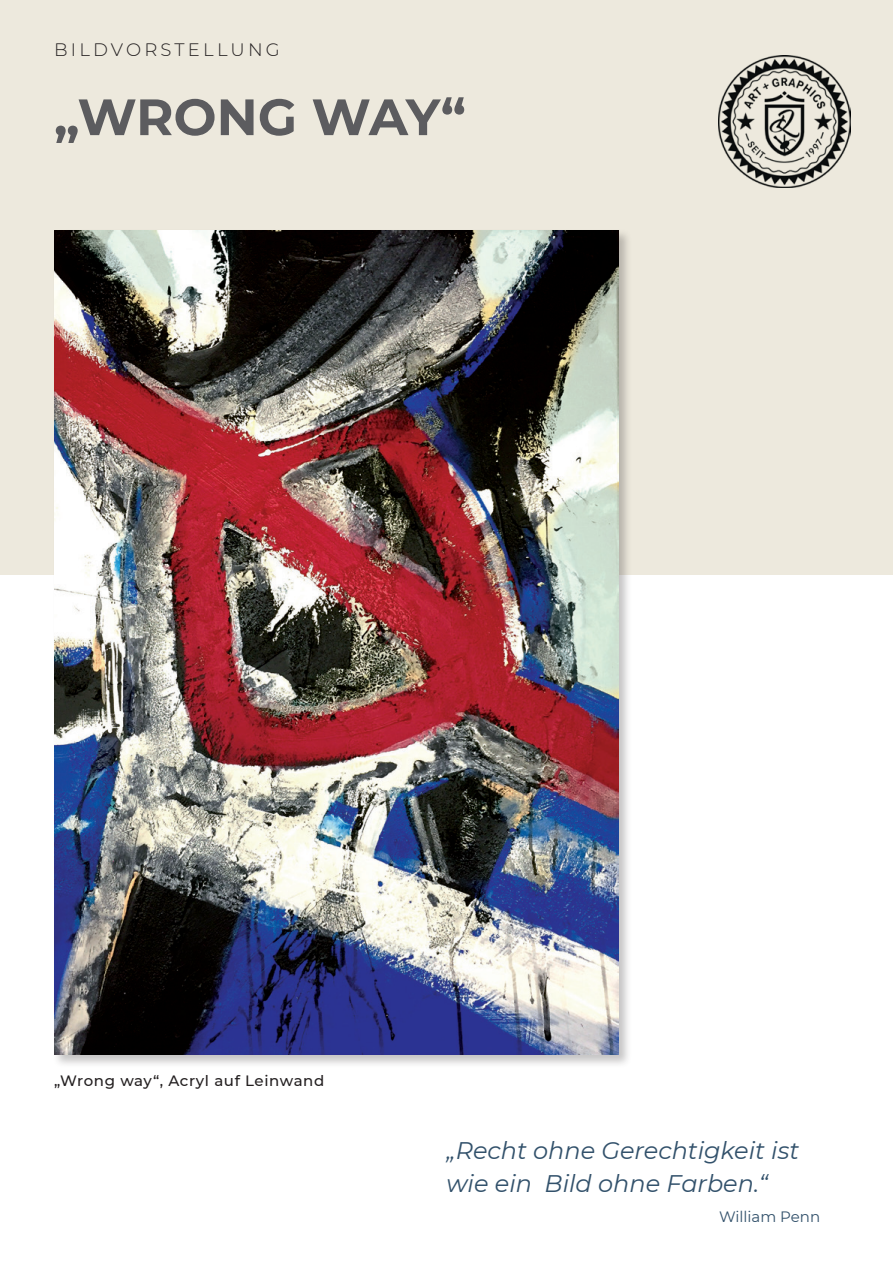
<style>
.page{position:relative;width:893px;height:1263px;background:#fff}
.page>*{position:absolute;margin:0;border:0;box-sizing:border-box;transform-origin:0 0}
.t1{font:700 51px "Montserrat";letter-spacing:-.01em;color:#5c5c5f}
.t2{font:italic 24px/33.6px "Montserrat";color:#32516b}
.t3{font:300 18px "Montserrat";letter-spacing:.18em;color:#231f20}
.t4{font:500 15px "Montserrat";letter-spacing:.04em;color:#231f20}
.t5{font:15px "Montserrat";color:#32516b}
</style>
<div class="page">
<div style="left:0;top:0;width:893px;height:574px;background:#ede9dd"></div>
<div style="left:52px;top:229px;width:580px;height:839px;background:#231f20;opacity:.26"></div>
<img style="left:54px;top:231px;width:565px;height:823px">
<img style="left:719px;top:55px;width:132px;height:132px">
<p class="t3" style="left:54px;top:37px;width:227px">BILDVORSTELLUNG</p>
<h1 class="t1" style="left:54px;top:80px;width:413px">„WRONG WAY“</h1>
<p class="t4" style="left:54px;top:1070px;width:272px">„Wrong way“, Acryl auf Leinwand</p>
<p class="t2" style="left:446px;top:1132px;width:354px">„Recht ohne Gerechtigkeit ist wie ein Bild ohne Farben.“</p>
<p class="t5" style="left:719px;top:1206px;width:103px">William Penn</p>
</div>
